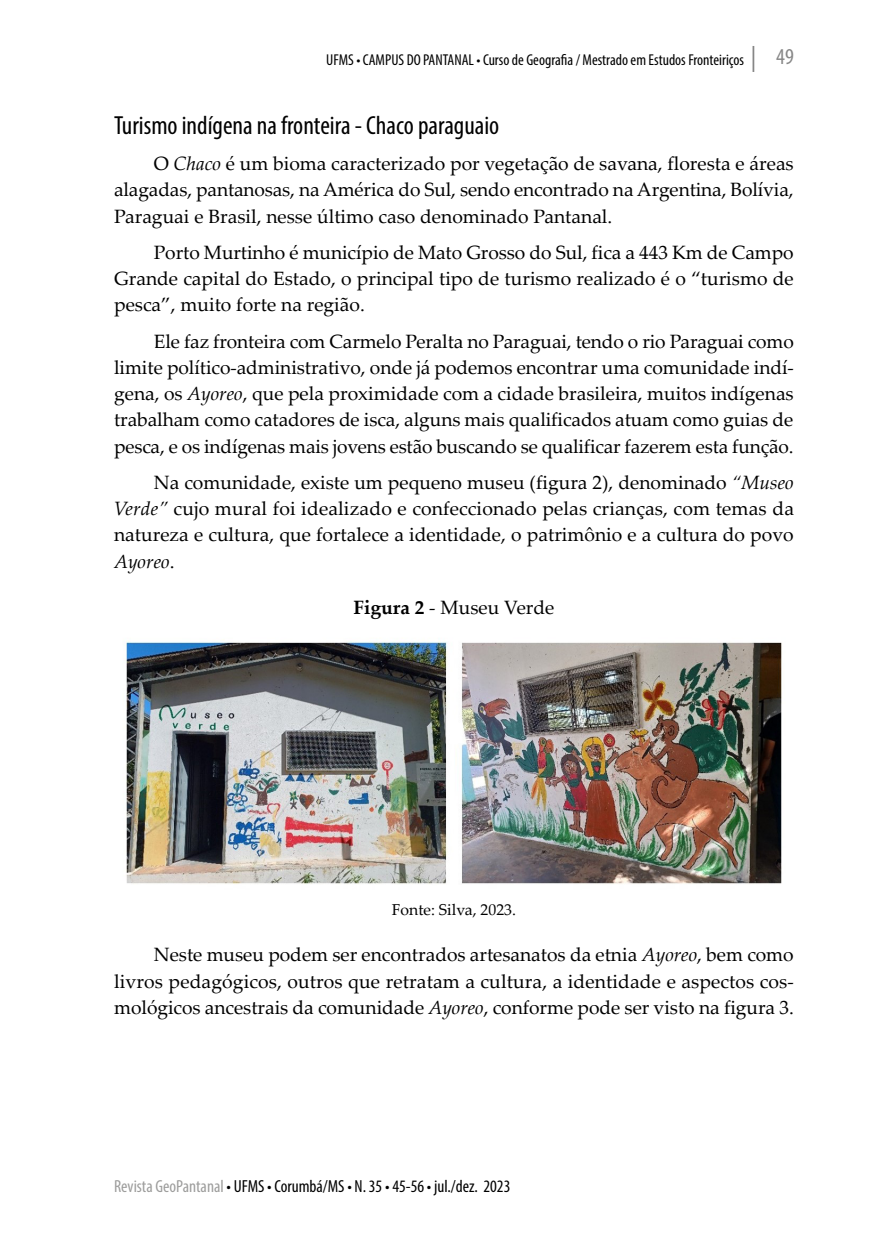
<style>
.page{position:relative;width:893px;height:1241px;background:#fff}
.page>*{position:absolute;margin:0;border:0;box-sizing:border-box;transform-origin:0 0}
._05_SUB-TITULOS{font:condensed 26.25px "Myriad Pro";color:#000}
.t1{font:condensed 22.75px "Myriad Pro";color:#878787}
._09_-_Corpo_do_Texto{font:19.25px/26.2px "Palatino Linotype";color:#000;text-align:justify}
._10_-_Legenda{font:19.25px "Palatino Linotype";color:#000}
.t2{font:condensed 17.5px "Myriad Pro";color:#000}
.t3{font:condensed 15.75px "Myriad Pro";color:#000}
.Fonte{font:15.75px "Palatino Linotype";color:#000}
.s1{font-style:italic}
.s2{font-weight:700}
.s3{color:#9d9d9c}
</style>
<div class="page">
<hr style="left:752px;top:46px;width:2px;height:26px;background:#878787">
<img style="left:126px;top:640px;width:656px;height:244px">
<p class="t3" style="left:326px;top:50px;width:419px">UFMS • CAMPUS DO PANTANAL • Curso de Geografia / Mestrado em Estudos Fronteiriços</p>
<p class="t1" style="left:776px;top:43px;width:19px">49</p>
<p class="_05_SUB-TITULOS" style="left:114px;top:109px;width:387px">Turismo indígena na fronteira - Chaco paraguaio</p>
<p class="_09_-_Corpo_do_Texto" style="left:114px;top:150px;width:681px;text-indent:40px">O <span class="s1">Chaco</span> é um bioma caracterizado por vegetação de savana, floresta e áreas alagadas, pantanosas, na América do Sul, sendo encontrado na Argentina, Bolívia, Paraguai e Brasil, nesse último caso denominado Pantanal.</p>
<p class="_09_-_Corpo_do_Texto" style="left:114px;top:238px;width:681px;text-indent:40px">Porto Murtinho é município de Mato Grosso do Sul, fica a 443 Km de Campo Grande capital do Estado, o principal tipo de turismo realizado é o “turismo de pesca”, muito forte na região.</p>
<p class="_09_-_Corpo_do_Texto" style="left:114px;top:327px;width:681px;text-indent:40px">Ele faz fronteira com Carmelo Peralta no Paraguai, tendo o rio Paraguai como limite político-administrativo, onde já podemos encontrar uma comunidade indí&shy;gena, os <span class="s1">Ayoreo</span>, que pela proximidade com a cidade brasileira, muitos indígenas trabalham como catadores de isca, alguns mais qualificados atuam como guias de pesca, e os indígenas mais jovens estão buscando se qualificar fazerem esta função.</p>
<p class="_09_-_Corpo_do_Texto" style="left:114px;top:468px;width:681px;text-indent:40px">Na comunidade, existe um pequeno museu (figura 2), denominado <span class="s1">“Museo Verde”</span> cujo mural foi idealizado e confeccionado pelas crianças, com temas da natureza e cultura, que fortalece a identidade, o patrimônio e a cultura do povo <span class="s1">Ayoreo</span>.</p>
<p class="_10_-_Legenda" style="left:353px;top:593px;width:203px"><span class="s2">Figura 2</span> - Museu Verde</p>
<p class="Fonte" style="left:392px;top:898px;width:126px">Fonte: Silva, 2023.</p>
<p class="_09_-_Corpo_do_Texto" style="left:114px;top:940px;width:681px;text-indent:40px">Neste museu podem ser encontrados artesanatos da etnia <span class="s1">Ayoreo</span>, bem como livros pedagógicos, outros que retratam a cultura, a identidade e aspectos cos&shy;mológicos ancestrais da comunidade <span class="s1">Ayoreo</span>, conforme pode ser visto na figura 3.</p>
<p class="t2" style="left:114px;top:1175px;width:398px"><span class="s3">Revista GeoPantanal</span> • UFMS • Corumbá/MS • N. 35 • 45-56 • jul./dez. 2023</p>
</div>
